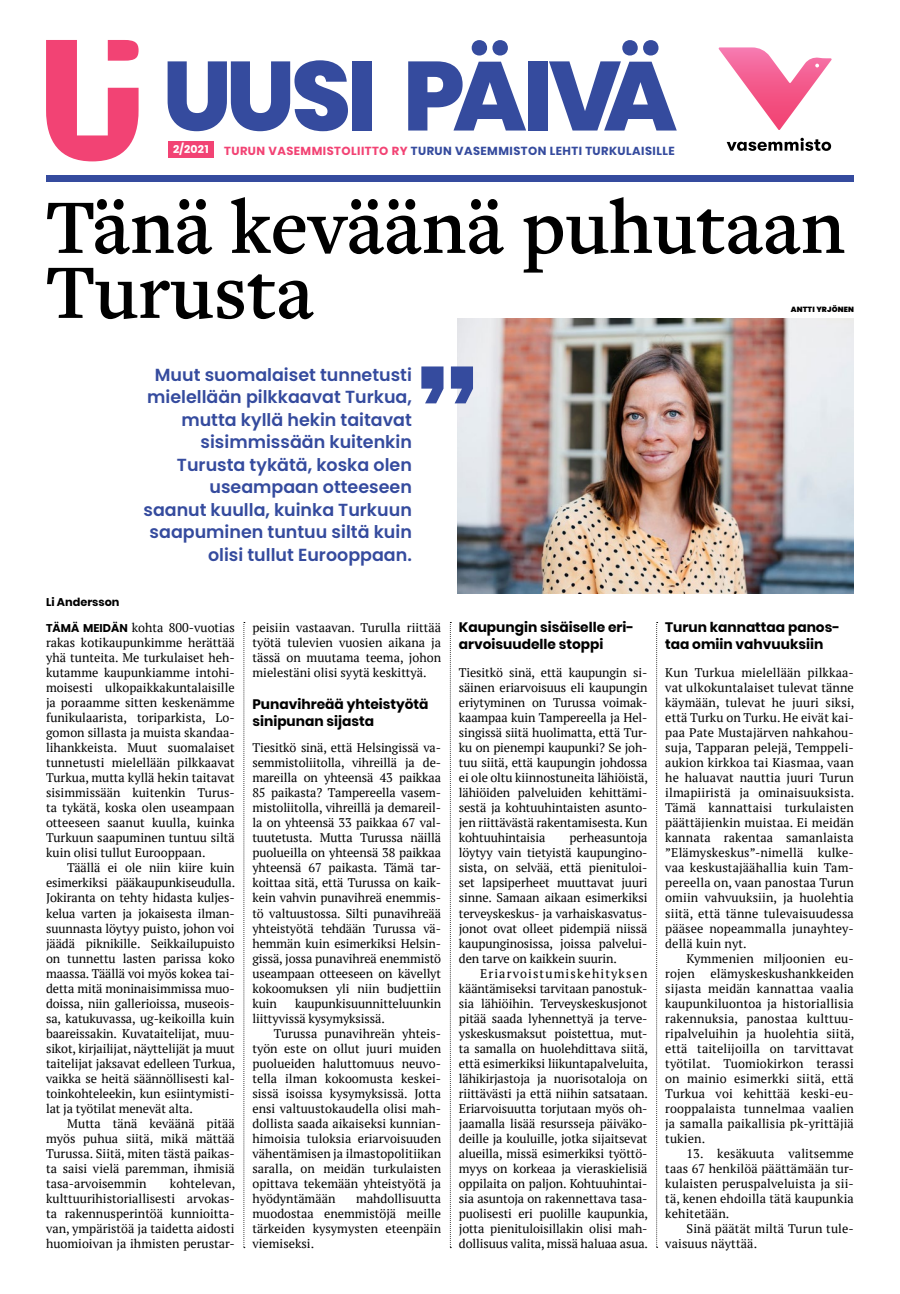
<style>
.page{position:relative;width:900px;height:1294px;background:#fff}
.page>*{position:absolute;margin:0;border:0;box-sizing:border-box;transform-origin:0 0}
.t1{font:800 97.62px "Poppins";letter-spacing:-.04em;color:#354b9e}
.t2{font:600 80px/65px "Freight Text Pro";color:#000}
.t3{font:600 17.5px/22.5px "Poppins";color:#354b9e;text-align:right}
.t4{font:700 13.75px/17px "Poppins";color:#000}
.t5{font:12.5px/15px "PT Serif";color:#000;text-align:justify}
.t6{font:700 11.62px "Poppins";letter-spacing:.04em;color:#354b9e}
.t7{font:700 11.25px "Poppins";color:#000}
.t8{font:700 11px "Poppins";color:#fff}
.t9{font:900 7.5px "Poppins";letter-spacing:.02em;color:#000}
.s1{color:#f24374}
.s2{font-family:"Poppins";font-weight:700;font-size:11.25px}
</style>
<div class="page">
<img style="left:458px;top:318px;width:395px;height:276px">
<svg style="left:46px;top:40px;width:93px;height:121px"></svg>
<div style="left:46px;top:175px;width:808px;height:6px;background:#354b9e"></div>
<div style="left:168px;top:141px;width:46px;height:16px;background:#f24374"></div>
<svg style="left:727px;top:138px;width:104px;height:13px"></svg>
<svg style="left:719px;top:47px;width:113px;height:83px"></svg>
<svg style="left:244px;top:622px;width:1px;height:626px"></svg>
<svg style="left:450px;top:622px;width:1px;height:626px"></svg>
<svg style="left:656px;top:622px;width:2px;height:625px"></svg>
<svg style="left:421px;top:366px;width:52px;height:37px"></svg>
<h1 class="t1" style="left:163px;top:40px;width:516px">UUSI PÄIVÄ</h1>
<p class="t8" style="left:173px;top:143px;width:37px">2/2021</p>
<p class="t6" style="left:224px;top:144px;width:452px"><span class="s1">TURUN VASEMMISTOLIITTO RY</span> TURUN VASEMMISTON LEHTI TURKULAISILLE</p>
<h2 class="t2" style="left:45px;top:192px;width:802px">Tänä keväänä puhutaan<br>Turusta</h2>
<p class="t9" style="left:791px;top:305px;width:65px">ANTTI YRJÖNEN</p>
<p class="t3" style="left:143px;top:363px;width:270px">Muut suomalaiset tunnetusti mielellään pilkkaavat Turkua, mutta kyllä hekin taitavat sisimmissään kuitenkin<br>Turusta tykätä, koska olen useampaan otteeseen saanut kuulla, kuinka Turkuun saapuminen tuntuu siltä kuin olisi tullut Eurooppaan.</p>
<p class="t7" style="left:46px;top:595px;width:75px">Li Andersson</p>
<p class="t5" style="left:46px;top:620px;width:190px"><span class="s2">TÄMÄ MEIDÄN</span> kohta 800-vuotias rakas kotikaupunkimme herättää yhä tunteita. Me turkulaiset heh&shy;kutamme kaupunkiamme intohi&shy;moisesti ulkopaikkakuntalaisille ja poraamme sitten keskenämme funikulaarista, toriparkista, Lo&shy;gomon sillasta ja muista skandaa&shy;lihankkeista. Muut suomalaiset tunnetusti mielellään pilkkaavat Turkua, mutta kyllä hekin taitavat sisimmissään kuitenkin Turus&shy;ta tykätä, koska olen useampaan otteeseen saanut kuulla, kuinka Turkuun saapuminen tuntuu siltä kuin olisi tullut Eurooppaan.</p>
<p class="t5" style="left:46px;top:860px;width:191px;text-indent:21px">Täällä ei ole niin kiire kuin esimerkiksi pääkaupunkiseudulla.<br>Jokiranta on tehty hidasta kuljes&shy;kelua varten ja jokaisesta ilman&shy;suunnasta löytyy puisto, johon voi jäädä piknikille. Seikkailupuisto on tunnettu lasten parissa koko maassa. Täällä voi myös kokea tai&shy;detta mitä moninaisimmissa muo&shy;doissa, niin gallerioissa, museois&shy;sa, katukuvassa, ug-keikoilla kuin baareissakin. Kuvataitelijat, muu&shy;sikot, kirjailijat, näyttelijät ja muut taitelijat jaksavat edelleen Turkua, vaikka se heitä säännöllisesti kal&shy;toinkohteleekin, kun esiintymisti&shy;lat ja työtilat menevät alta.</p>
<p class="t5" style="left:46px;top:1115px;width:190px;text-indent:21px">Mutta tänä keväänä pitää myös puhua siitä, mikä mättää Turussa. Siitä, miten tästä paikas&shy;ta saisi vielä paremman, ihmisiä tasa-arvoisemmin</p>
<p class="t5" style="left:46px;top:1175px;width:191px;text-indent:124px">kohtelevan, kulttuurihistoriallisesti arvokas&shy;ta rakennusperintöä kunnioitta&shy;van, ympäristöä ja taidetta aidosti huomioivan ja ihmisten perustar-</p>
<p class="t5" style="left:252px;top:620px;width:190px">peisiin vastaavan. Turulla riittää työtä tulevien vuosien aikana ja tässä on muutama teema, johon mielestäni olisi syytä keskittyä.</p>
<p class="t4" style="left:252px;top:695px;width:178px">Punavihreää yhteistyötä sinipunan sijasta</p>
<p class="t5" style="left:252px;top:740px;width:190px">Tiesitkö sinä, että Helsingissä va&shy;semmistoliitolla, vihreillä ja de&shy;mareilla on yhteensä 43 paikkaa 85 paikasta? Tampereella vasem&shy;mistoliitolla, vihreillä ja demareil&shy;la on yhteensä 33 paikkaa 67 val&shy;tuutetusta. Mutta Turussa näillä puolueilla on yhteensä 38 paikkaa yhteensä 67 paikasta. Tämä tar&shy;koittaa sitä, että Turussa on kaik&shy;kein vahvin punavihreä enemmis&shy;tö valtuustossa. Silti punavihreää yhteistyötä tehdään Turussa vä&shy;hemmän kuin esimerkiksi Helsin&shy;gissä, jossa punavihreä enemmistö useampaan otteeseen on kävellyt kokoomuksen yli niin budjettiin kuin</p>
<p class="t5" style="left:252px;top:995px;width:190px;text-indent:43px">kaupunkisuunnitteluunkin liittyvissä kysymyksissä.</p>
<p class="t5" style="left:252px;top:1025px;width:190px;text-indent:21px">Turussa punavihreän yhteis&shy;työn este on ollut juuri muiden puolueiden haluttomuus neuvo&shy;tella ilman kokoomusta keskei&shy;sissä isoissa kysymyksissä. Jotta ensi valtuustokaudella olisi mah&shy;dollista saada aikaiseksi kunnian&shy;himoisia tuloksia eriarvoisuuden vähentämisen ja ilmastopolitiikan saralla, on meidän turkulaisten opittava tekemään yhteistyötä ja hyödyntämään</p>
<p class="t5" style="left:252px;top:1190px;width:190px;text-indent:104px">mahdollisuutta muodostaa enemmistöjä meille tärkeiden kysymysten eteenpäin viemiseksi.</p>
<p class="t4" style="left:459px;top:618px;width:177px">Kaupungin sisäiselle eri&shy;arvoisuudelle stoppi</p>
<p class="t5" style="left:459px;top:665px;width:191px">Tiesitkö sinä, että kaupungin si&shy;säinen eriarvoisuus eli kaupungin eriytyminen on Turussa voimak&shy;kaampaa kuin Tampereella ja Hel&shy;singissä siitä huolimatta, että Tur&shy;ku on pienempi kaupunki? Se joh&shy;tuu siitä, että kaupungin johdossa ei ole oltu kiinnostuneita lähiöistä, lähiöiden palveluiden kehittämi&shy;sestä ja kohtuuhintaisten asunto&shy;jen riittävästä rakentamisesta. Kun kohtuuhintaisia</p>
<p class="t5" style="left:459px;top:830px;width:190px;text-indent:111px">perheasuntoja löytyy vain tietyistä kaupungino&shy;sista, on selvää, että pienituloi&shy;set lapsiperheet muuttavat juuri sinne. Samaan aikaan esimerkiksi terveyskeskus- ja varhaiskasvatus&shy;jonot ovat olleet pidempiä niissä kaupunginosissa, joissa palvelui&shy;den tarve on kaikkein suurin.</p>
<p class="t5" style="left:459px;top:965px;width:191px;text-indent:21px">Eriarvoistumiskehityksen kääntämiseksi tarvitaan panostuk&shy;sia lähiöihin. Terveyskeskusjonot pitää saada lyhennettyä ja terve&shy;yskeskusmaksut poistettua, mut&shy;ta samalla on huolehdittava siitä, että esimerkiksi liikuntapalveluita, lähikirjastoja ja nuorisotaloja on riittävästi ja että niihin satsataan.<br>Eriarvoisuutta torjutaan myös oh&shy;jaamalla lisää resursseja päiväko&shy;deille ja kouluille, jotka sijaitsevat alueilla, missä esimerkiksi työttö&shy;myys on korkeaa ja vieraskielisiä oppilaita on paljon. Kohtuuhintai&shy;sia asuntoja on rakennettava tasa&shy;puolisesti eri puolille kaupunkia, jotta pienituloisillakin olisi mah&shy;dollisuus valita, missä haluaa asua.</p>
<p class="t4" style="left:665px;top:618px;width:176px">Turun kannattaa panos&shy;taa omiin vahvuuksiin</p>
<p class="t5" style="left:665px;top:665px;width:191px">Kun Turkua mielellään pilkkaa&shy;vat ulkokuntalaiset tulevat tänne käymään, tulevat he juuri siksi, että Turku on Turku. He eivät kai&shy;paa Pate Mustajärven nahkahou&shy;suja, Tapparan pelejä, Temppeli&shy;aukion kirkkoa tai Kiasmaa, vaan he haluavat nauttia juuri Turun ilmapiiristä ja ominaisuuksista.<br>Tämä kannattaisi turkulaisten päättäjienkin muistaa. Ei meidän kannata rakentaa samanlaista ”Elämyskeskus”-nimellä kulke&shy;vaa keskustajäähallia kuin Tam&shy;pereella on, vaan panostaa Turun omiin vahvuuksiin, ja huolehtia siitä, että tänne tulevaisuudessa pääsee nopeammalla junayhtey&shy;dellä kuin nyt.</p>
<p class="t5" style="left:665px;top:950px;width:190px;text-indent:21px">Kymmenien miljoonien eu&shy;rojen</p>
<p class="t5" style="left:665px;top:965px;width:191px;text-indent:45px">elämyskeskushankkeiden sijasta meidän kannattaa vaalia kaupunkiluontoa ja historiallisia rakennuksia, panostaa kulttuu&shy;ripalveluihin ja huolehtia siitä, että taitelijoilla on tarvittavat työtilat. Tuomiokirkon terassi on mainio esimerkki siitä, että Turkua voi kehittää keski-eu&shy;rooppalaista tunnelmaa vaalien ja samalla paikallisia pk-yrittäjiä tukien.</p>
<p class="t5" style="left:665px;top:1145px;width:190px;text-indent:21px">13. kesäkuuta valitsemme taas 67 henkilöä päättämään tur&shy;kulaisten peruspalveluista ja sii&shy;tä, kenen ehdoilla tätä kaupunkia kehitetään.</p>
<p class="t5" style="left:665px;top:1220px;width:190px;text-indent:21px">Sinä päätät miltä Turun tule&shy;vaisuus näyttää.</p>
</div>
